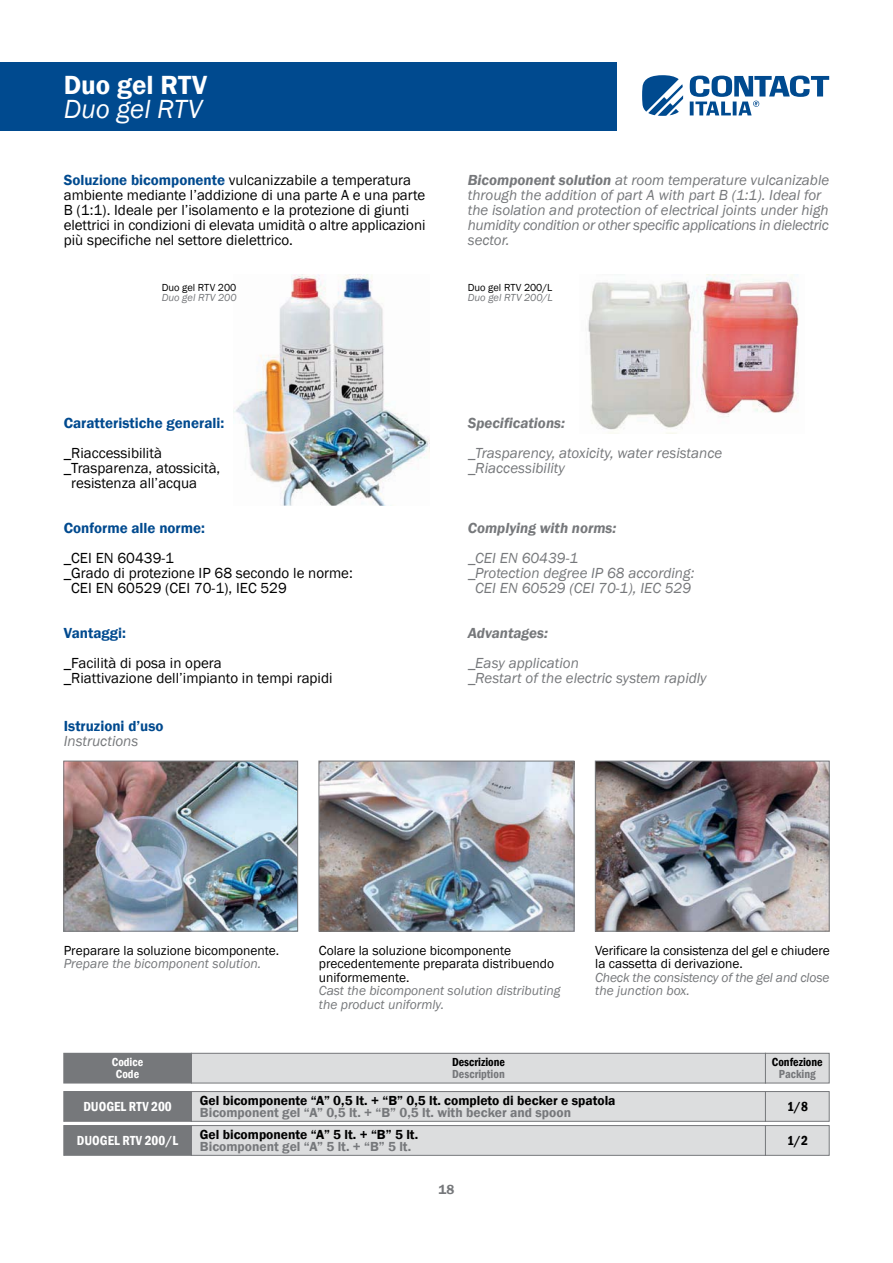
<style>
.page{position:relative;width:893px;height:1263px;background:#fff}
.page>*{position:absolute;margin:0;border:0;box-sizing:border-box;transform-origin:0 0}
.t1{font:600 27px "Franklin Gothic";color:#fff}
.t2{font:italic 27px "Franklin Gothic";color:#fff}
.t3{font:15px/15px "Franklin Gothic";color:#000}
.t4{font:italic 15px/15px "Franklin Gothic";color:#76787b}
.t5{font:600 15px "Franklin Gothic";color:#004a8f}
.t6{font:italic 600 15px "Franklin Gothic";color:#76787b}
.t7{font:13.5px/13.5px "Franklin Gothic";color:#000}
.t8{font:italic 13.5px/13.5px "Franklin Gothic";color:#76787b}
.t9{font:600 13.5px "Franklin Gothic";color:#000}
.t10{font:600 13.5px "Franklin Gothic";color:#76787b}
.t11{font:600 condensed 13.5px "Franklin Gothic";color:#fff}
.t12{font:600 condensed 13.5px "Franklin Gothic";color:#000}
.t13{font:600 condensed 12px "Franklin Gothic";color:#000}
.t14{font:600 condensed 12px "Franklin Gothic";color:#76787b}
.t15{font:600 condensed 12px/12px "Franklin Gothic";color:#fff;text-align:center}
.t16{font:10.5px "Franklin Gothic";color:#000}
.t17{font:italic 10.5px "Franklin Gothic";color:#76787b}
.s1{font-weight:600;color:#004a8f}
.s2{font-weight:600}
</style>
<div class="page">
<img style="left:234px;top:274px;width:195px;height:232px">
<div style="left:0;top:62px;width:617px;height:68px;background:#004a8f"></div>
<img style="left:588px;top:275px;width:211px;height:159px">
<svg style="left:642px;top:75px;width:187px;height:41px"></svg>
<div style="left:64px;top:1053px;width:127px;height:30px;background:#76787b"></div>
<div style="left:191px;top:1053px;width:574px;height:30px;background:#dcddde"></div>
<div style="left:191px;top:1053px;width:575px;height:30px;border:1px solid #76787b"></div>
<div style="left:765px;top:1053px;width:64px;height:30px;background:#dcddde"></div>
<div style="left:765px;top:1053px;width:65px;height:30px;border:1px solid #76787b"></div>
<div style="left:64px;top:1091px;width:127px;height:30px;background:#76787b"></div>
<div style="left:63px;top:1091px;width:129px;height:31px;border:1px solid #76787b"></div>
<div style="left:191px;top:1091px;width:574px;height:30px;background:#dcddde"></div>
<div style="left:191px;top:1091px;width:575px;height:31px;border:1px solid #76787b"></div>
<div style="left:765px;top:1091px;width:64px;height:30px;background:#dcddde"></div>
<div style="left:765px;top:1091px;width:65px;height:31px;border:1px solid #76787b"></div>
<div style="left:64px;top:1125px;width:127px;height:30px;background:#76787b"></div>
<div style="left:63px;top:1125px;width:129px;height:31px;border:1px solid #76787b"></div>
<div style="left:191px;top:1125px;width:574px;height:30px;background:#dcddde"></div>
<div style="left:191px;top:1125px;width:575px;height:31px;border:1px solid #76787b"></div>
<div style="left:765px;top:1125px;width:64px;height:30px;background:#dcddde"></div>
<div style="left:765px;top:1125px;width:65px;height:31px;border:1px solid #76787b"></div>
<img style="left:65px;top:763px;width:231px;height:166px">
<div style="left:63px;top:761px;width:235px;height:170px;border:1px solid #76787b"></div>
<img style="left:321px;top:763px;width:251px;height:166px">
<div style="left:319px;top:761px;width:255px;height:170px;border:1px solid #76787b"></div>
<img style="left:597px;top:763px;width:231px;height:166px">
<div style="left:595px;top:761px;width:235px;height:170px;border:1px solid #76787b"></div>
<h1 class="t1" style="left:64px;top:68px;width:145px">Duo gel RTV</h1>
<h1 class="t2" style="left:64px;top:92px;width:140px">Duo gel RTV</h1>
<p class="t3" style="left:64px;top:173px;width:363px"><span class="s1">Soluzione bicomponente</span> vulcanizzabile a temperatura ambiente mediante l’addizione di una parte A e una parte B (1:1). Ideale per l’isolamento e la protezione di giunti elettrici in condizioni di elevata umidità o altre applicazioni più specifiche nel settore dielettrico.</p>
<p class="t16" style="left:162px;top:281px;width:76px">Duo gel RTV 200</p>
<p class="t17" style="left:162px;top:291px;width:76px">Duo gel RTV 200</p>
<p class="t4" style="left:468px;top:173px;width:363px"><span class="s2">Bicomponent solution</span> at room temperature vulcanizable through the addition of part A with part B (1:1). Ideal for the isolation and protection of electrical joints under high humidity condition or other specific applications in dielectric sector.</p>
<p class="t16" style="left:468px;top:281px;width:86px">Duo gel RTV 200/L</p>
<p class="t17" style="left:468px;top:291px;width:87px">Duo gel RTV 200/L</p>
<p class="t5" style="left:64px;top:414px;width:162px">Caratteristiche generali:</p>
<p class="t3" style="left:64px;top:446px;width:100px">_Riaccessibilità</p>
<p class="t3" style="left:64px;top:461px;width:158px">_Trasparenza, atossicità,</p>
<p class="t3" style="left:71px;top:476px;width:127px">resistenza all’acqua</p>
<p class="t5" style="left:64px;top:519px;width:143px">Conforme alle norme:</p>
<p class="t3" style="left:64px;top:551px;width:112px">_CEI EN 60439-1</p>
<p class="t3" style="left:64px;top:566px;width:291px">_Grado di protezione IP 68 secondo le norme:</p>
<p class="t3" style="left:71px;top:581px;width:217px">CEI EN 60529 (CEI 70-1), IEC 529</p>
<p class="t5" style="left:64px;top:624px;width:64px">Vantaggi:</p>
<p class="t3" style="left:64px;top:656px;width:270px">_Facilità di posa in opera<br>_Riattivazione dell’impianto in tempi rapidi</p>
<p class="t5" style="left:64px;top:716px;width:101px">Istruzioni d’uso</p>
<p class="t4" style="left:64px;top:733px;width:76px">Instructions</p>
<p class="t6" style="left:468px;top:413px;width:99px">Specifications:</p>
<p class="t4" style="left:468px;top:446px;width:256px">_Trasparency, atoxicity, water resistance _Riaccessibility</p>
<p class="t6" style="left:468px;top:518px;width:150px">Complying with norms:</p>
<p class="t4" style="left:468px;top:551px;width:112px">_CEI EN 60439-1</p>
<p class="t4" style="left:468px;top:566px;width:228px">_Protection degree IP 68 according:</p>
<p class="t4" style="left:475px;top:581px;width:217px">CEI EN 60529 (CEI 70-1), IEC 529</p>
<p class="t6" style="left:468px;top:623px;width:82px">Advantages:</p>
<p class="t4" style="left:468px;top:656px;width:240px">_Easy application<br>_Restart of the electric system rapidly</p>
<p class="t7" style="left:64px;top:944px;width:217px">Preparare la soluzione bicomponente.</p>
<p class="t8" style="left:64px;top:957px;width:199px">Prepare the bicomponent solution.</p>
<p class="t7" style="left:319px;top:944px;width:237px">Colare la soluzione bicomponente precedentemente preparata distribuendo uniformemente.</p>
<p class="t8" style="left:319px;top:984px;width:243px">Cast the bicomponent solution distributing the product uniformly.</p>
<p class="t7" style="left:595px;top:944px;width:236px">Verificare la consistenza del gel e chiudere la cassetta di derivazione.</p>
<p class="t8" style="left:595px;top:971px;width:236px">Check the consistency of the gel and close the junction box.</p>
<p class="t15" style="left:112px;top:1056px;width:33px">Codice<br>Code</p>
<p class="t13" style="left:452px;top:1054px;width:54px">Descrizione</p>
<p class="t14" style="left:452px;top:1066px;width:54px">Description</p>
<p class="t13" style="left:772px;top:1054px;width:52px">Confezione</p>
<p class="t14" style="left:779px;top:1066px;width:38px">Packing</p>
<p class="t9" style="left:200px;top:1092px;width:417px">Gel bicomponente “A” 0,5 lt. + “B” 0,5 lt. completo di becker e spatola</p>
<p class="t10" style="left:200px;top:1104px;width:373px">Bicomponent gel “A” 0,5 lt. + “B” 0,5 lt. with becker and spoon</p>
<p class="t11" style="left:83px;top:1097px;width:90px">DUOGEL RTV 200</p>
<p class="t12" style="left:787px;top:1097px;width:22px">1/8</p>
<p class="t11" style="left:77px;top:1131px;width:103px">DUOGEL RTV 200/L</p>
<p class="t12" style="left:787px;top:1131px;width:22px">1/2</p>
<p class="t9" style="left:200px;top:1126px;width:220px">Gel bicomponente “A” 5 lt. + “B” 5 lt.</p>
<p class="t10" style="left:200px;top:1138px;width:213px">Bicomponent gel “A” 5 lt. + “B” 5 lt.</p>
<p class="t10" style="left:439px;top:1181px;width:17px">18</p>
</div>
